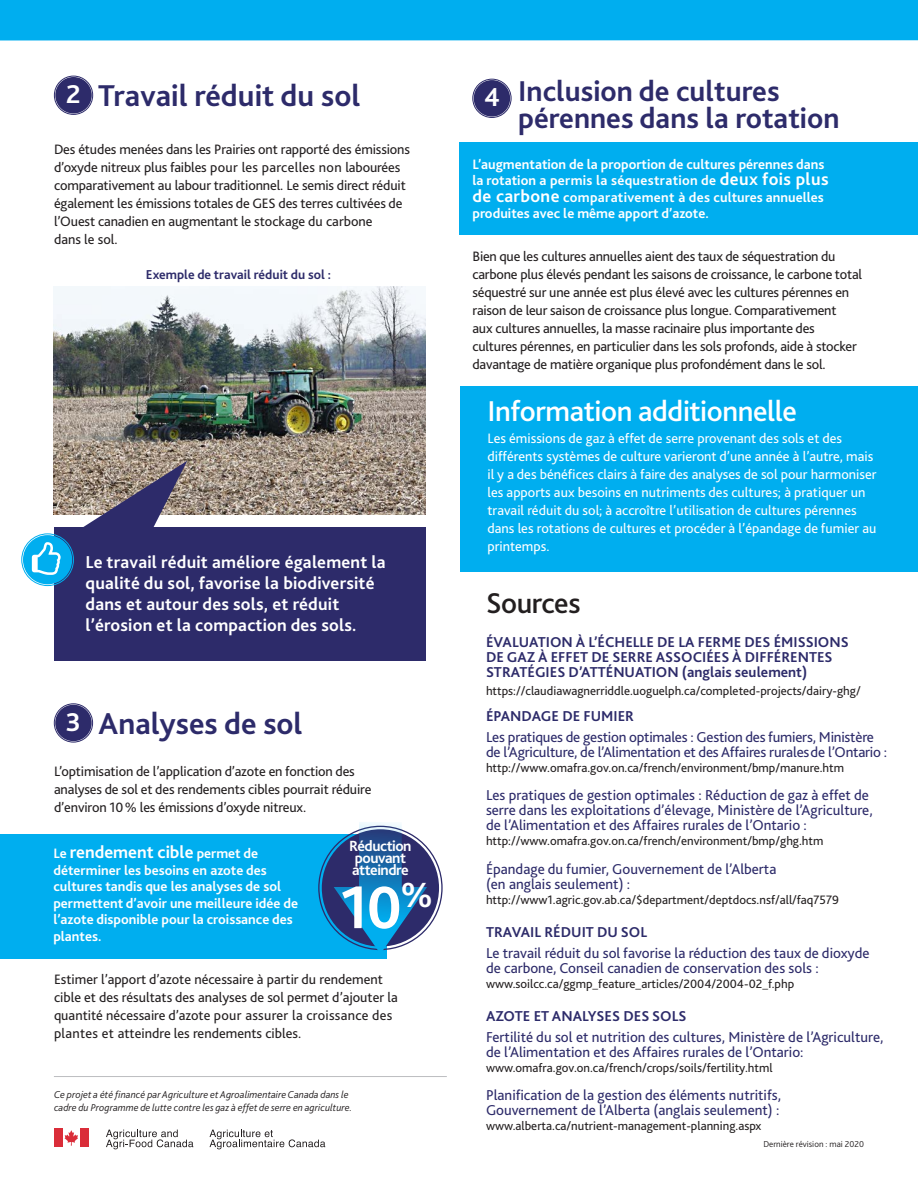
<style>
.page{position:relative;width:918px;height:1188px;background:#fff}
.page>*{position:absolute;margin:0;border:0;box-sizing:border-box;transform-origin:0 0}
.texte{font:700 62.85px "Bliss 2";color:#fff}
.titre_2_tom{font:700 31.5px "Bliss 2";color:#2d2b6a}
.titre_2_tom-2{font:700 30px/27px "Bliss 2";color:#2d2b6a}
.texte-2{font:500 30px "Bliss 2";letter-spacing:-.015em;color:#fff}
.texte-3{font:500 30px "Bliss 2";letter-spacing:-.015em;color:#231f20}
.texte-4{font:700 27px "Bliss 2";color:#fff}
.texte-5{font:700 18px/21px "Bliss 2";letter-spacing:.01em;color:#fff}
.titre_2{font:700 15.45px/12px "Bliss 2";letter-spacing:-.03em;color:#fff}
.titre_hyperliens{font:15px/15px "Bliss 2";color:#2d2b6a}
.gros_titre_hyperlien{font:700 15px/15px "Bliss 2";color:#2d2b6a}
.texte-6{font:14.25px/18px "Bliss 2";letter-spacing:-.01em;color:#231f20}
.texte-7{font:14.25px/18px "Bliss 2";color:#fff}
.texte-8{font:700 14.25px/16.5px "Bliss 2";color:#fff}
.note_top_photos{font:700 13.5px "Bliss 2";color:#2d2b6a}
.texte-9{font:12.75px "Bliss 2";color:#231f20}
.gros_titre_hyperlien-2{font:12.75px "Bliss 2";color:#231f20}
.texte-10{font:italic 300 10.5px/12.6px "Bliss 2";color:#231f20}
.t1{font:300 9px "Bliss 2";color:#231f20}
.s1{font-size:14.25px}
.s2{font-size:18px}
</style>
<div class="page">
<div style="left:55px;top:77px;width:37px;height:36px;background:#2d2b6a;border-radius:50%"></div>
<div style="left:54px;top:76px;width:39px;height:39px;border:1px solid #2d2b6a;border-radius:50%"></div>
<div style="left:0;top:0;width:918px;height:40px;background:#00aeef"></div>
<div style="left:54px;top:527px;width:371px;height:134px;background:#2d2b6a"></div>
<img style="left:54px;top:287px;width:371px;height:228px">
<div style="left:55px;top:705px;width:37px;height:36px;background:#2d2b6a;border-radius:50%"></div>
<div style="left:54px;top:703px;width:39px;height:39px;border:1px solid #2d2b6a;border-radius:50%"></div>
<div style="left:474px;top:80px;width:36px;height:37px;background:#2d2b6a;border-radius:50%"></div>
<div style="left:473px;top:79px;width:38px;height:39px;border:1px solid #2d2b6a;border-radius:50%"></div>
<div style="left:0;top:834px;width:387px;height:124px;background:#00aeef"></div>
<div style="left:322px;top:829px;width:117px;height:118px;background:#2d2b6a;border-radius:50%"></div>
<svg style="left:334px;top:822px;width:93px;height:129px"></svg>
<div style="left:460px;top:386px;width:458px;height:185px;background:#00aeef"></div>
<div style="left:459px;top:142px;width:459px;height:93px;background:#00aeef"></div>
<div style="left:23px;top:535px;width:49px;height:49px;background:#00aeef;border-radius:50%"></div>
<svg style="left:32px;top:461px;width:155px;height:114px"></svg>
<hr style="left:54px;top:1076px;width:393px;height:1px;background:#bcbdc0">
<div style="left:80px;top:1129px;width:9px;height:18px;background:#da2d39"></div>
<svg style="left:64px;top:1130px;width:14px;height:16px"></svg>
<div style="left:54px;top:1129px;width:9px;height:18px;background:#da2d39"></div>
<svg style="left:210px;top:1130px;width:115px;height:19px"></svg>
<svg style="left:106px;top:1130px;width:87px;height:19px"></svg>
<p class="texte-4" style="left:66px;top:78px;width:16px">2</p>
<p class="titre_2_tom" style="left:98px;top:76px;width:264px">Travail réduit du sol</p>
<p class="texte-6" style="left:54px;top:140px;width:358px">Des études menées dans les Prairies ont rapporté des émissions d’oxyde nitreux plus faibles pour les parcelles non labourées comparativement au labour traditionnel. Le semis direct réduit également les émissions totales de GES des terres cultivées de l’Ouest canadien en augmentant le stockage du carbone<br>dans le sol.</p>
<p class="note_top_photos" style="left:146px;top:266px;width:187px">Exemple de travail réduit du sol :</p>
<p class="texte-5" style="left:86px;top:551px;width:302px">Le travail réduit améliore également la qualité du sol, favorise la biodiversité dans et autour des sols, et réduit l’érosion et la compaction des sols.</p>
<p class="texte-4" style="left:66px;top:705px;width:17px">3</p>
<p class="titre_2_tom" style="left:99px;top:704px;width:205px">Analyses de sol</p>
<p class="texte-6" style="left:54px;top:762px;width:319px">L’optimisation de l’application d’azote en fonction des analyses de sol et des rendements cibles pourrait réduire d’environ 10% les émissions d’oxyde nitreux.</p>
<p class="texte-5" style="left:53px;top:841px;width:206px"><span class="s1">Le</span> rendement cible <span class="s1">permet de</span></p>
<p class="texte-8" style="left:53px;top:862px;width:246px">déterminer les besoins en azote des cultures tandis que les analyses de sol permettent d’avoir une meilleure idée de l’azote disponible pour la croissance des plantes.</p>
<p class="titre_2" style="left:349px;top:839px;width:64px">Réduction pouvant atteindre</p>
<p class="texte" style="left:340px;top:868px;width:94px">10<sup>%</sup></p>
<p class="texte-6" style="left:54px;top:970px;width:345px">Estimer l’apport d’azote nécessaire à partir du rendement cible et des résultats des analyses de sol permet d’ajouter la quantité nécessaire d’azote pour assurer la croissance des plantes et atteindre les rendements cibles.</p>
<p class="texte-10" style="left:54px;top:1088px;width:299px">Ce projet a été financé par Agriculture et Agroalimentaire Canada dans le cadre du Programme de lutte contre les gaz à effet de serre en agriculture.</p>
<p class="texte-4" style="left:484px;top:81px;width:17px">4</p>
<p class="titre_2_tom-2" style="left:518px;top:77px;width:323px">Inclusion de cultures pérennes dans la rotation</p>
<p class="texte-8" style="left:472px;top:156px;width:358px">L’augmentation de la proportion de cultures pérennes dans la rotation a permis la séquestration de <span class="s2">deux fois plus de carbone</span> comparativement à des cultures annuelles produites avec le même apport d’azote.</p>
<p class="texte-6" style="left:472px;top:247px;width:391px">Bien que les cultures annuelles aient des taux de séquestration du carbone plus élevés pendant les saisons de croissance, le carbone total séquestré sur une année est plus élevé avec les cultures pérennes en raison de leur saison de croissance plus longue. Comparativement<br>aux cultures annuelles, la masse racinaire plus importante des cultures pérennes, en particulier dans les sols profonds, aide à stocker davantage de matière organique plus profondément dans le sol.</p>
<p class="texte-2" style="left:488px;top:392px;width:311px">Information additionnelle</p>
<p class="texte-7" style="left:488px;top:429px;width:391px">Les émissions de gaz à effet de serre provenant des sols et des différents systèmes de culture varieront d’une année à l’autre, mais il y a des bénéfices clairs à faire des analyses de sol pour harmoniser les apports aux besoins en nutriments des cultures; à pratiquer un travail réduit du sol; à accroître l’utilisation de cultures pérennes dans les rotations de cultures et procéder à l’épandage de fumier au printemps.</p>
<p class="texte-3" style="left:486px;top:584px;width:96px">Sources</p>
<p class="gros_titre_hyperlien" style="left:486px;top:635px;width:364px">ÉVALUATION À L’ÉCHELLE DE LA FERME DES ÉMISSIONS<br>DE GAZ À EFFET DE SERRE ASSOCIÉES À DIFFÉRENTES<br>STRATÉGIES D’ATTÉNUATION (anglais seulement)</p>
<p class="gros_titre_hyperlien-2" style="left:486px;top:683px;width:376px">https://claudiawagnerriddle.uoguelph.ca/completed-projects/dairy-ghg/</p>
<p class="gros_titre_hyperlien" style="left:486px;top:708px;width:150px">ÉPANDAGE DE FUMIER</p>
<p class="titre_hyperliens" style="left:486px;top:729px;width:403px">Les pratiques de gestion optimales : Gestion des fumiers, Ministère de l’Agriculture, de l’Alimentation et des Affaires ruralesde l’Ontario :</p>
<p class="texte-9" style="left:486px;top:760px;width:360px">http://www.omafra.gov.on.ca/french/environment/bmp/manure.htm</p>
<p class="titre_hyperliens" style="left:486px;top:788px;width:388px">Les pratiques de gestion optimales : Réduction de gaz à effet de serre dans les exploitations d’élevage, Ministère de l’Agriculture, de l’Alimentation et des Affaires rurales de l’Ontario :</p>
<p class="texte-9" style="left:486px;top:833px;width:339px">http://www.omafra.gov.on.ca/french/environment/bmp/ghg.htm</p>
<p class="titre_hyperliens" style="left:486px;top:861px;width:292px">Épandage du fumier, Gouvernement de l’Alberta (en anglais seulement) :</p>
<p class="texte-9" style="left:486px;top:892px;width:355px">http://www1.agric.gov.ab.ca/$department/deptdocs.nsf/all/faq7579</p>
<p class="gros_titre_hyperlien" style="left:486px;top:924px;width:163px">TRAVAIL RÉDUIT DU SOL</p>
<p class="titre_hyperliens" style="left:486px;top:945px;width:385px">Le travail réduit du sol favorise la réduction des taux de dioxyde de carbone, Conseil canadien de conservation des sols :</p>
<p class="texte-9" style="left:486px;top:976px;width:310px">www.soilcc.ca/ggmp_feature_articles/2004/2004-02_f.php</p>
<p class="gros_titre_hyperlien" style="left:486px;top:1008px;width:202px">AZOTE ET ANALYSES DES SOLS</p>
<p class="titre_hyperliens" style="left:486px;top:1029px;width:399px">Fertilité du sol et nutrition des cultures, Ministère de l’Agriculture, de l’Alimentation et des Affaires rurales de l’Ontario:</p>
<p class="texte-9" style="left:486px;top:1060px;width:288px">www.omafra.gov.on.ca/french/crops/soils/fertility.html</p>
<p class="titre_hyperliens" style="left:486px;top:1088px;width:297px">Planification de la gestion des éléments nutritifs,<br>Gouvernement de l’Alberta (anglais seulement) :</p>
<p class="texte-9" style="left:486px;top:1118px;width:277px">www.alberta.ca/nutrient-management-planning.aspx</p>
<p class="t1" style="left:763px;top:1138px;width:102px">Dernière révision : mai 2020</p>
</div>
